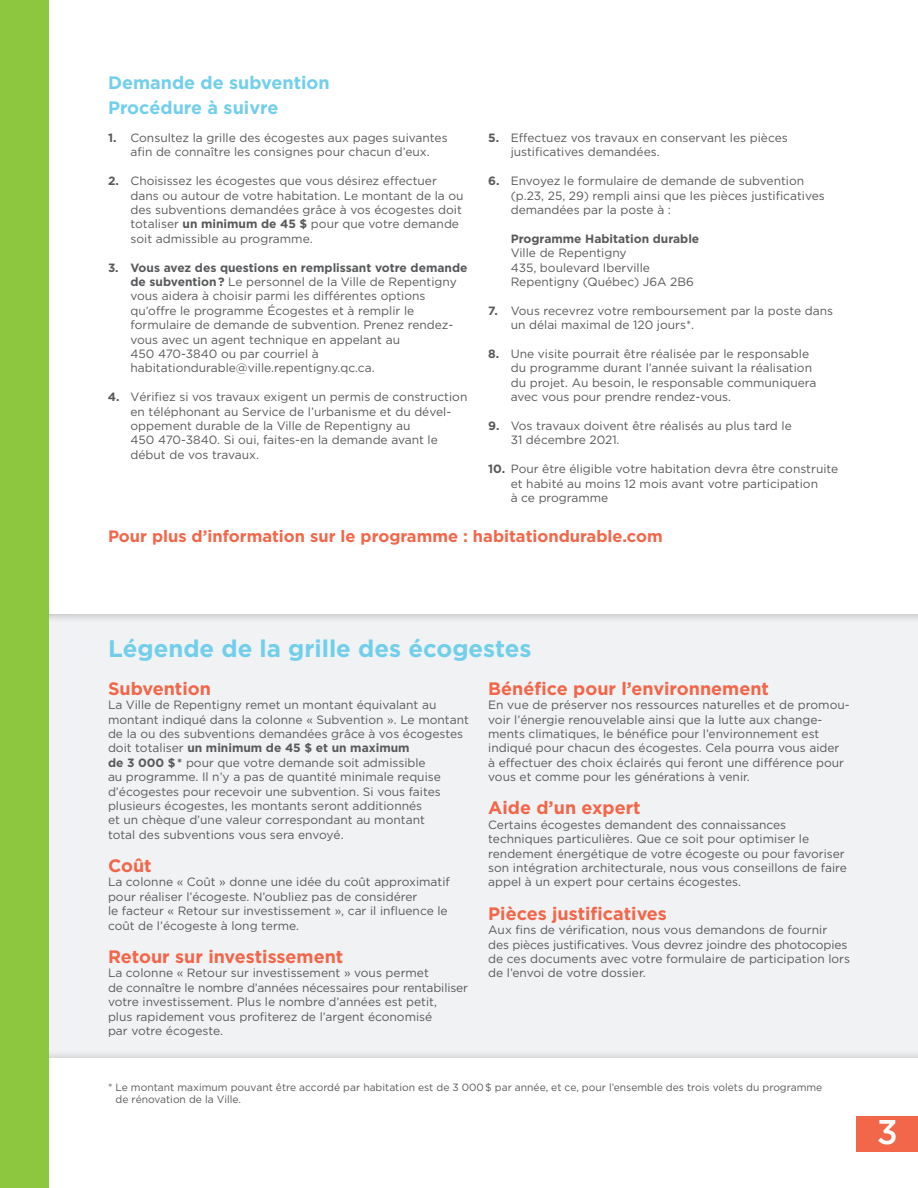
<style>
.page{position:relative;width:918px;height:1188px;background:#fff}
.page>*{position:absolute;margin:0;border:0;box-sizing:border-box;transform-origin:0 0}
.t1{font:500 34.2px "Gotham";color:#fff}
.t2{font:700 24px "Gotham";color:#71cfeb}
.t3{font:700 18px "Gotham";color:#f26649}
.t4{font:700 18px/25.5px "Gotham";color:#71cfeb}
.t5{font:700 16.5px "Gotham";color:#f26649}
.t6{font:12px/14.4px "Gotham";color:#58595b}
.t7{font:700 12px "Gotham";color:#58595b}
.t8{font:10.5px/12.6px "Gotham";color:#58595b}
.s1{font-weight:700}
</style>
<div class="page">
<div style="left:856px;top:1116px;width:62px;height:36px;background:#f26649"></div>
<div style="left:0;top:614px;width:918px;height:455px;background:#f1f2f3"></div>
<div style="left:0;top:0;width:48px;height:1188px;background:#8dc63f"></div>
<h3 class="t4" style="left:108px;top:69px;width:223px">Demande de subvention<br>Procédure à suivre</h3>
<p class="t6" style="left:108px;top:130px;width:341px;text-align:center"><span class="s1">1.</span> Consultez la grille des écogestes aux pages suivantes afin de connaître les consignes pour chacun d’eux.</p>
<p class="t6" style="left:130px;top:174px;width:335px;text-indent:-22px"><span class="s1">2.</span> Choisissez les écogestes que vous désirez effectuer dans ou autour de votre habitation. Le montant de la ou des subventions demandées grâce à vos écogestes doit totaliser <span class="s1">un minimum de 45 $</span> pour que votre demande soit admissible au programme.</p>
<p class="t6" style="left:130px;top:260px;width:338px;text-indent:-22px"><span class="s1">3. Vous avez des questions en remplissant votre demande de subvention?</span> Le personnel de la Ville de Repentigny vous aidera à choisir parmi les différentes options qu’offre le programme Écogestes et à remplir le formulaire de demande de subvention. Prenez rendez&shy;vous avec un agent technique en appelant au<br>450 470-3840 ou par courriel à habitationdurable@ville.repentigny.qc.ca.</p>
<p class="t6" style="left:130px;top:390px;width:338px;text-indent:-22px"><span class="s1">4.</span> Vérifiez si vos travaux exigent un permis de construction en téléphonant au Service de l’urbanisme et du dével&shy;oppement durable de la Ville de Repentigny au<br>450 470-3840. Si oui, faites-en la demande avant le début de vos travaux.</p>
<p class="t6" style="left:511px;top:130px;width:279px;text-indent:-22px"><span class="s1">5.</span> Effectuez vos travaux en conservant les pièces justificatives demandées.</p>
<p class="t6" style="left:511px;top:174px;width:316px;text-indent:-22px"><span class="s1">6.</span> Envoyez le formulaire de demande de subvention (p.23, 25, 29) rempli ainsi que les pièces justificatives demandées par la poste à :</p>
<p class="t7" style="left:511px;top:232px;width:190px">Programme Habitation durable</p>
<p class="t6" style="left:511px;top:246px;width:185px">Ville de Repentigny<br>435, boulevard Iberville<br>Repentigny (Québec) J6A 2B6</p>
<p class="t6" style="left:511px;top:303px;width:324px;text-indent:-22px"><span class="s1">7.</span> Vous recevrez votre remboursement par la poste dans un délai maximal de 120 jours*.</p>
<p class="t6" style="left:511px;top:346px;width:307px;text-indent:-22px"><span class="s1">8.</span> Une visite pourrait être réalisée par le responsable du programme durant l’année suivant la réalisation du projet. Au besoin, le responsable communiquera avec vous pour prendre rendez-vous.</p>
<p class="t6" style="left:511px;top:418px;width:283px;text-indent:-22px"><span class="s1">9.</span> Vos travaux doivent être réalisés au plus tard le<br>31 décembre 2021.</p>
<p class="t6" style="left:511px;top:462px;width:329px;text-indent:-22px"><span class="s1">10.</span> Pour être éligible votre habitation devra être construite et habité au moins 12 mois avant votre participation<br>à ce programme</p>
<h3 class="t5" style="left:108px;top:527px;width:556px">Pour plus d’information sur le programme : habitationdurable.com</h3>
<h2 class="t2" style="left:108px;top:635px;width:425px">Légende de la grille des écogestes</h2>
<h3 class="t3" style="left:108px;top:678px;width:105px">Subvention</h3>
<p class="t6" style="left:108px;top:697px;width:362px">La Ville de Repentigny remet un montant équivalant au montant indiqué dans la colonne « Subvention ». Le montant de la ou des subventions demandées grâce à vos écogestes doit totaliser <span class="s1">un minimum de 45 $ et un maximum<br>de 3 000 $*</span> pour que votre demande soit admissible<br>au programme. Il n’y a pas de quantité minimale requise d’écogestes pour recevoir une subvention. Si vous faites plusieurs écogestes, les montants seront additionnés<br>et un chèque d’une valeur correspondant au montant<br>total des subventions vous sera envoyé.</p>
<h3 class="t3" style="left:108px;top:855px;width:45px">Coût</h3>
<p class="t6" style="left:108px;top:875px;width:343px">La colonne « Coût » donne une idée du coût approximatif pour réaliser l’écogeste. N’oubliez pas de considérer<br>le facteur « Retour sur investissement », car il influence le coût de l’écogeste à long terme.</p>
<h3 class="t3" style="left:108px;top:946px;width:237px">Retour sur investissement</h3>
<p class="t6" style="left:108px;top:966px;width:362px">La colonne « Retour sur investissement » vous permet<br>de connaître le nombre d’années nécessaires pour rentabiliser votre investissement. Plus le nombre d’années est petit,<br>plus rapidement vous profiterez de l’argent économisé<br>par votre écogeste.</p>
<h3 class="t3" style="left:488px;top:678px;width:282px">Bénéfice pour l’environnement</h3>
<p class="t6" style="left:488px;top:697px;width:363px">En vue de préserver nos ressources naturelles et de promou&shy;voir l’énergie renouvelable ainsi que la lutte aux change&shy;ments climatiques, le bénéfice pour l’environnement est indiqué pour chacun des écogestes. Cela pourra vous aider<br>à effectuer des choix éclairés qui feront une différence pour vous et comme pour les générations à venir.</p>
<h3 class="t3" style="left:488px;top:798px;width:154px">Aide d’un expert</h3>
<p class="t6" style="left:488px;top:817px;width:360px">Certains écogestes demandent des connaissances techniques particulières. Que ce soit pour optimiser le rendement énergétique de votre écogeste ou pour favoriser son intégration architecturale, nous vous conseillons de faire appel à un expert pour certains écogestes.</p>
<h3 class="t3" style="left:488px;top:903px;width:180px">Pièces justificatives</h3>
<p class="t6" style="left:488px;top:922px;width:363px">Aux fins de vérification, nous vous demandons de fournir des pièces justificatives. Vous devrez joindre des photocopies de ces documents avec votre formulaire de participation lors de l’envoi de votre dossier.</p>
<p class="t8" style="left:116px;top:1081px;width:708px;text-indent:-8px">* Le montant maximum pouvant être accordé par habitation est de 3 000$ par année, et ce, pour l’ensemble des trois volets du programme de rénovation de la Ville.</p>
<h1 class="t1" style="left:877px;top:1113px;width:23px">3</h1>
</div>
